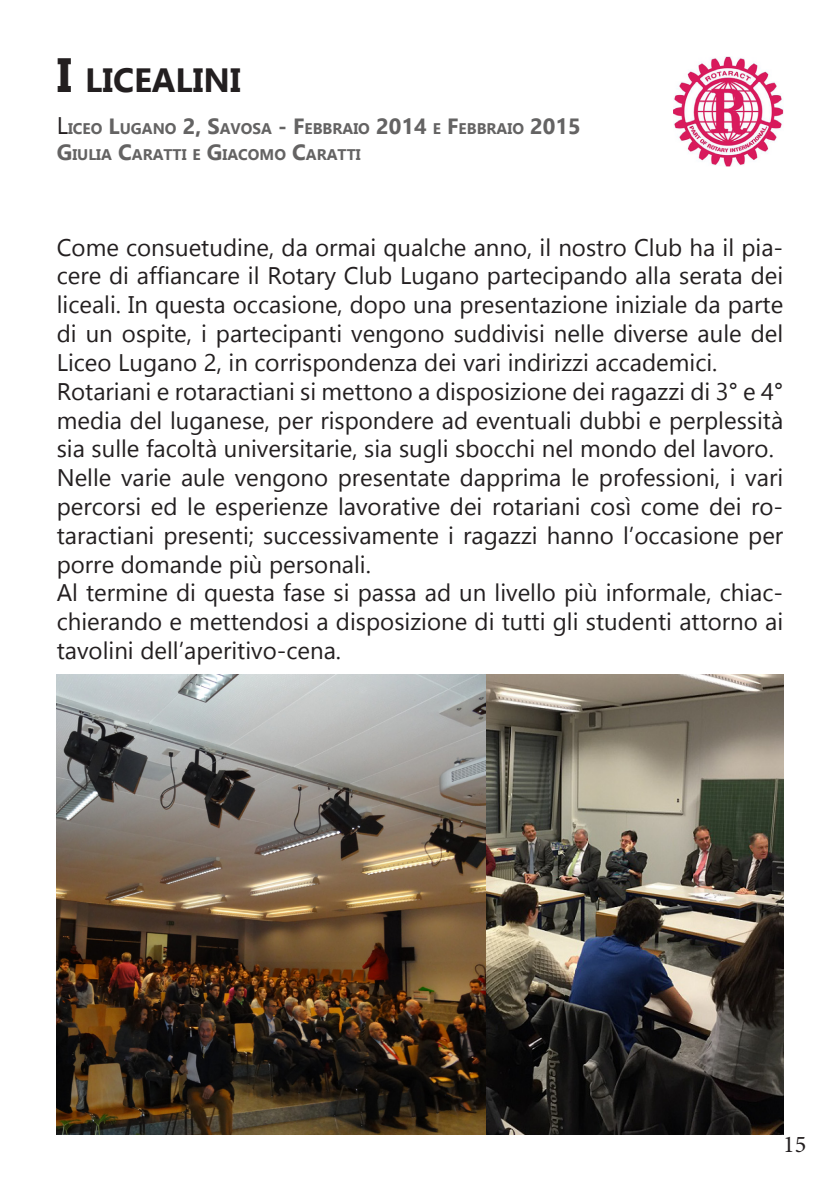
<style>
.page{position:relative;width:840px;height:1191px;background:#fff}
.page>*{position:absolute;margin:0;border:0;box-sizing:border-box;transform-origin:0 0}
.t1{font:700 33.6px "Gadugi";color:#231f20}
.t2{font:24px/28.8px "Gadugi";color:#231f20;text-align:justify}
.t3{font:24px "Minion Pro";color:#231f20}
.t4{font:700 15.4px "Gadugi";color:#646363}
.s1{font-size:48px}
.s2{font-weight:400;font-size:24px;color:#231f20}
.s3{font-size:22px}
</style>
<div class="page">
<img style="left:673px;top:57px;width:109px;height:110px">
<img style="left:57px;top:675px;width:725px;height:459px">
<p class="t1" style="left:57px;top:60px;width:185px"><span class="s1">I</span> LICEALINI</p>
<p class="t4" style="left:57px;top:119px;width:525px"><span class="s2">L</span>ICEO <span class="s3">L</span>UGANO <span class="s3">2, S</span>AVOSA <span class="s3">- F</span>EBBRAIO <span class="s3">2014</span> E <span class="s3">F</span>EBBRAIO <span class="s3">2015</span></p>
<p class="t4" style="left:57px;top:145px;width:305px"><span class="s3">G</span>IULIA <span class="s3">C</span>ARATTI E <span class="s3">G</span>IACOMO <span class="s3">C</span>ARATTI</p>
<p class="t2" style="left:57px;top:233px;width:727px">Come consuetudine, da ormai qualche anno, il nostro Club ha il pia&shy;cere di affiancare il Rotary Club Lugano partecipando alla serata dei liceali. In questa occasione, dopo una presentazione iniziale da parte di un ospite, i partecipanti vengono suddivisi nelle diverse aule del Liceo Lugano 2, in corrispondenza dei vari indirizzi accademici.</p>
<p class="t2" style="left:57px;top:377px;width:727px">Rotariani e rotaractiani si mettono a disposizione dei ragazzi di 3° e 4° media del luganese, per rispondere ad eventuali dubbi e perplessità sia sulle facoltà universitarie, sia sugli sbocchi nel mondo del lavoro.</p>
<p class="t2" style="left:57px;top:463px;width:727px">Nelle varie aule vengono presentate dapprima le professioni, i vari percorsi ed le esperienze lavorative dei rotariani così come dei ro&shy;taractiani presenti; successivamente i ragazzi hanno l’occasione per porre domande più personali.</p>
<p class="t2" style="left:57px;top:578px;width:727px">Al termine di questa fase si passa ad un livello più informale, chiac&shy;chierando e mettendosi a disposizione di tutti gli studenti attorno ai tavolini dell’aperitivo-cena.</p>
<p class="t3" style="left:782px;top:1128px;width:25px">15</p>
</div>
